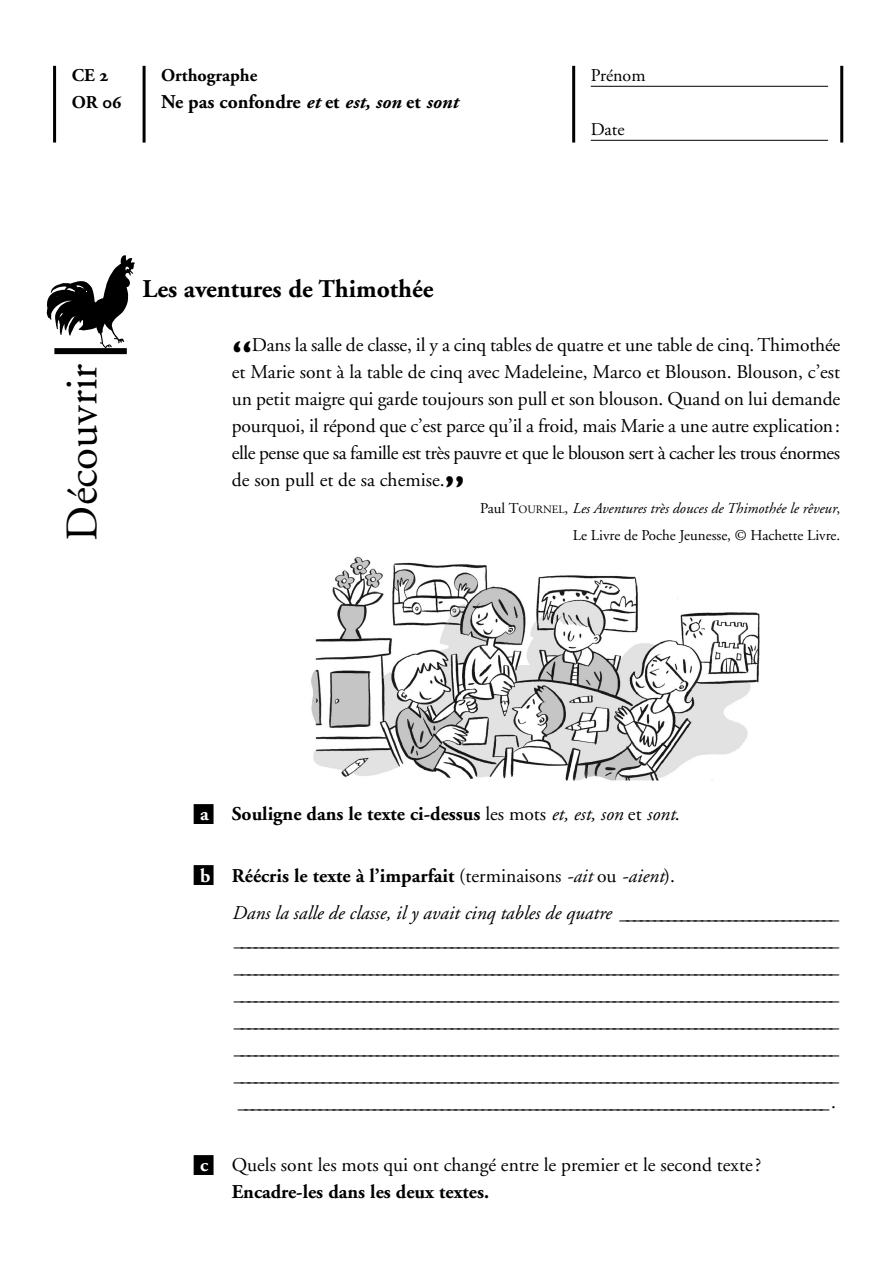
<style>
.page{position:relative;width:893px;height:1262px;background:#fff}
.page>*{position:absolute;margin:0;border:0;box-sizing:border-box;transform-origin:0 0}
.t1{font:45px "B Garamond";color:#000}
.t2{font:700 25.5px "B Garamond";color:#000}
.t3{font:19.5px/27px "B Garamond";color:#000;text-align:justify}
.t4{font:italic 19.5px/36.5px "B Garamond";color:#000}
.t5{font:700 19.5px "B Garamond";color:#000}
.t6{font:700 18px/27px "B Garamond";color:#000}
.t7{font:18px "B Garamond";color:#000}
.t8{font:15px/27px "B Garamond";color:#000;text-align:right}
.s1{font-style:italic}
.s2{font-family:"Gill Sans";font-weight:700;font-size:36px}
.s3{font-size:11.25px}
.s4{font-weight:400;font-size:36px}
.s5{color:#fff}
.s6{font-weight:400}
.s7{font-weight:400;font-style:italic}
.s8{font-style:normal;font-size:36px}
.s9{font-weight:700;font-style:normal;color:#fff}
.s10{font-weight:700;font-style:normal}
.s11{font-style:normal}
.s12{font-size:36px}
.s13{font-weight:700;color:#fff}
.s14{font-weight:700}
</style>
<div class="page">
<hr style="left:53px;top:66px;width:3px;height:76px;background:#000">
<svg style="left:142px;top:66px;width:4px;height:76px"></svg>
<hr style="left:572px;top:66px;width:3px;height:76px;background:#000">
<hr style="left:840px;top:66px;width:3px;height:76px;background:#000">
<hr style="left:590px;top:86px;width:238px;height:1px;background:#000">
<hr style="left:590px;top:140px;width:238px;height:1px;background:#000">
<div style="left:54px;top:348px;width:73px;height:6px;background:#000"></div>
<svg style="left:46px;top:255px;width:89px;height:94px"></svg>
<img style="left:311px;top:556px;width:449px;height:225px">
<p class="t6" style="left:72px;top:63px;width:51px">CE 2<br>OR 06</p>
<p class="t6" style="left:161px;top:63px;width:98px">Orthographe</p>
<p class="t5" style="left:161px;top:94px;width:298px">Ne pas confondre <span class="s1">et</span> et <span class="s1">est, son</span> et <span class="s1">sont</span></p>
<p class="t7" style="left:590px;top:68px;width:56px">Prénom</p>
<p class="t7" style="left:590px;top:122px;width:35px">Date</p>
<h1 class="t1" style="left:65px;top:540px;width:178px;rotate:-90deg">Découvrir</h1>
<h2 class="t2" style="left:142px;top:279px;width:292px">Les aventures de Thimothée</h2>
<p class="t3" style="left:232px;top:333px;width:610px"><span class="s2">“</span>Dans la salle de classe, il y a cinq tables de quatre et une table de cinq. Thimothée et Marie sont à la table de cinq avec Madeleine, Marco et Blouson. Blouson, c’est un petit maigre qui garde toujours son pull et son blouson. Quand on lui demande pourquoi, il répond que c’est parce qu’il a froid, mais Marie a une autre explication: elle pense que sa famille est très pauvre et que le blouson sert à cacher les trous énormes de son pull et de sa chemise.<span class="s2">”</span></p>
<p class="t8" style="left:480px;top:496px;width:361px">Paul T<span class="s3">OURNEL</span>, <span class="s1">Les Aventures très douces de Thimothée le rêveur</span>,<br>Le Livre de Poche Jeunesse, © Hachette Livre.</p>
<p class="t5" style="left:193px;top:805px;width:488px"><span class="s4">•</span><span class="s5">a</span> Souligne dans le texte ci-dessus <span class="s6">les mots</span> <span class="s7">et, est, son</span> <span class="s6">et</span> <span class="s7">sont</span><span class="s6">.</span></p>
<p class="t4" style="left:232px;top:859px;width:608px;text-indent:-39px"><span class="s8">•</span><span class="s9">b</span> <span class="s10">Réécris le texte à l’imparfait</span> <span class="s11">(terminaisons</span> -ait <span class="s11">ou</span> -aient<span class="s11">).<br></span>Dans la salle de classe, il y avait cinq tables de quatre <span class="s11">________________________________</span></p>
<p class="t3" style="left:234px;top:927px;width:607px">_________________________________________________________________________________________ _________________________________________________________________________________________ _________________________________________________________________________________________ _________________________________________________________________________________________ _________________________________________________________________________________________ _________________________________________________________________________________________ _______________________________________________________________________________________ .</p>
<p class="t3" style="left:232px;top:1152px;width:531px;text-indent:-39px"><span class="s12">•</span><span class="s13">c</span> Quels sont les mots qui ont changé entre le premier et le second texte ?<br><span class="s14">Encadre-les dans les deux textes.</span></p>
</div>
